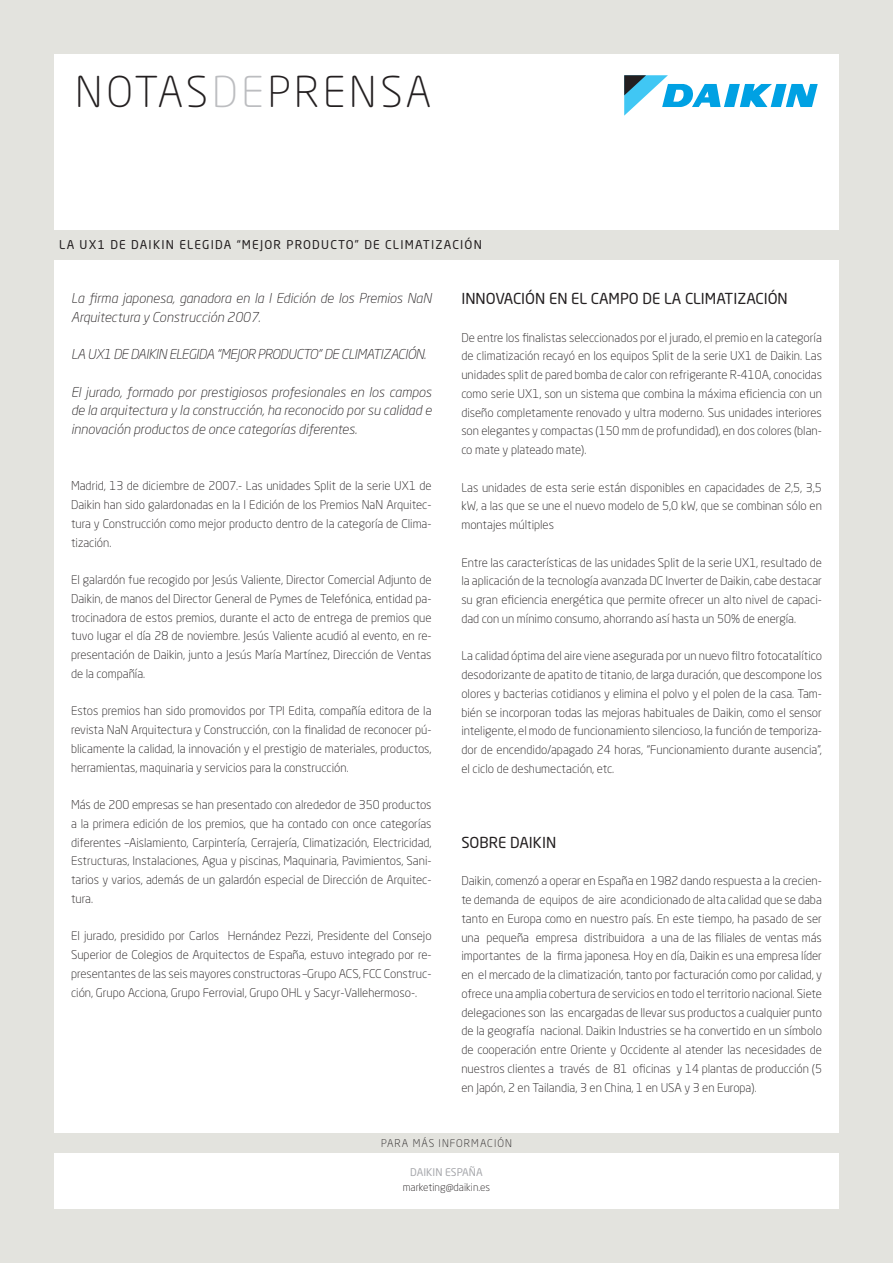
<style>
.page{position:relative;width:893px;height:1263px;background:#e3e3de}
.page>*{position:absolute;margin:0;border:0;box-sizing:border-box;transform-origin:0 0}
.t1{font:300 42px "Neo Sans Std";letter-spacing:.09em;color:#231f20}
.t2{font:15px "Neo Sans Std";color:#231f20}
.t3{font:italic 300 13.5px/18.8px "Neo Sans Std";color:#231f20}
.t4{font:italic 300 13.5px "Neo Sans Std";letter-spacing:-.03em;color:#231f20}
.t5{font:300 12px/18.8px "Neo Sans Std";color:#231f20;text-align:justify}
.t6{font:12px "Neo Sans Std";letter-spacing:.1em;color:#231f20}
.t7{font:300 10.5px "Neo Sans Std";color:#231f20}
.t8{font:300 10.5px "Neo Sans Std";letter-spacing:.1em;color:#231f20}
.t9{font:10.5px "Neo Sans Std";color:#a8a9ad}
.s1{color:#bcbdc0}
</style>
<div class="page">
<div style="left:54px;top:54px;width:785px;height:1155px;background:#fff"></div>
<div style="left:28px;top:230px;width:848px;height:29px;background:#e3e3de"></div>
<div style="left:0;top:1133px;width:893px;height:20px;background:#e3e3de"></div>
<svg style="left:624px;top:75px;width:194px;height:41px"></svg>
<h1 class="t1" style="left:75px;top:67px;width:358px">NOTAS<span class="s1">DE</span>PRENSA</h1>
<p class="t6" style="left:59px;top:237px;width:424px">LA UX1 DE DAIKIN ELEGIDA “MEJOR PRODUCTO” DE CLIMATIZACIÓN</p>
<p class="t3" style="left:71px;top:288px;width:362px">La firma japonesa, ganadora en la I Edición de los Premios NaN<br>Arquitectura y Construcción 2007.</p>
<p class="t4" style="left:71px;top:346px;width:357px">LA UX1 DE DAIKIN ELEGIDA “MEJOR PRODUCTO” DE CLIMATIZACIÓN.</p>
<p class="t3" style="left:71px;top:382px;width:362px;text-align:justify">El jurado, formado por prestigiosos profesionales en los campos de la arquitectura y la construcción, ha reconocido por su calidad e innovación productos de once categorías diferentes.</p>
<p class="t5" style="left:71px;top:477px;width:362px">Madrid, 13 de diciembre de 2007.- Las unidades Split de la serie UX1 de Daikin han sido galardonadas en la I Edición de los Premios NaN Arquitec&shy;tura y Construcción como mejor producto dentro de la categoría de Clima&shy;tización.</p>
<p class="t5" style="left:71px;top:570px;width:362px">El galardón fue recogido por Jesús Valiente, Director Comercial Adjunto de Daikin, de manos del Director General de Pymes de Telefónica, entidad pa&shy;trocinadora de estos premios, durante el acto de entrega de premios que tuvo lugar el día 28 de noviembre. Jesús Valiente acudió al evento, en re&shy;presentación de Daikin, junto a Jesús María Martínez, Dirección de Ventas de la compañía.</p>
<p class="t5" style="left:71px;top:701px;width:362px">Estos premios han sido promovidos por TPI Edita, compañía editora de la revista NaN Arquitectura y Construcción, con la finalidad de reconocer pú&shy;blicamente la calidad, la innovación y el prestigio de materiales, productos, herramientas, maquinaria y servicios para la construcción.</p>
<p class="t5" style="left:71px;top:795px;width:362px">Más de 200 empresas se han presentado con alrededor de 350 productos a la primera edición de los premios, que ha contado con once categorías diferentes –Aislamiento, Carpintería, Cerrajería, Climatización, Electricidad, Estructuras, Instalaciones, Agua y piscinas, Maquinaria, Pavimientos, Sani&shy;tarios y varios, además de un galardón especial de Dirección de Arquitec&shy;tura.</p>
<p class="t5" style="left:71px;top:926px;width:362px">El jurado, presidido por Carlos Hernández Pezzi, Presidente del Consejo Superior de Colegios de Arquitectos de España, estuvo integrado por re&shy;presentantes de las seis mayores constructoras –Grupo ACS, FCC Construc&shy;ción, Grupo Acciona, Grupo Ferrovial, Grupo OHL y Sacyr-Vallehermoso-.</p>
<p class="t2" style="left:461px;top:289px;width:328px">INNOVACIÓN EN EL CAMPO DE LA CLIMATIZACIÓN</p>
<p class="t5" style="left:461px;top:328px;width:362px">De entre los finalistas seleccionados por el jurado, el premio en la categoría de climatización recayó en los equipos Split de la serie UX1 de Daikin. Las unidades split de pared bomba de calor con refrigerante R-410A, conocidas como serie UX1, son un sistema que combina la máxima eficiencia con un diseño completamente renovado y ultra moderno. Sus unidades interiores son elegantes y compactas (150 mm de profundidad), en dos colores (blan&shy;co mate y plateado mate).</p>
<p class="t5" style="left:461px;top:478px;width:362px">Las unidades de esta serie están disponibles en capacidades de 2,5, 3,5 kW, a las que se une el nuevo modelo de 5,0 kW, que se combinan sólo en montajes múltiples</p>
<p class="t5" style="left:461px;top:553px;width:362px">Entre las características de las unidades Split de la serie UX1, resultado de la aplicación de la tecnología avanzada DC Inverter de Daikin, cabe destacar su gran eficiencia energética que permite ofrecer un alto nivel de capaci&shy;dad con un mínimo consumo, ahorrando así hasta un 50% de energía.</p>
<p class="t5" style="left:461px;top:646px;width:362px">La calidad óptima del aire viene asegurada por un nuevo filtro fotocatalítico desodorizante de apatito de titanio, de larga duración, que descompone los olores y bacterias cotidianos y elimina el polvo y el polen de la casa. Tam&shy;bién se incorporan todas las mejoras habituales de Daikin, como el sensor inteligente, el modo de funcionamiento silencioso, la función de temporiza&shy;dor de encendido/apagado 24 horas, “Funcionamiento durante ausencia”, el ciclo de deshumectación, etc.</p>
<p class="t2" style="left:461px;top:833px;width:96px">SOBRE DAIKIN</p>
<p class="t5" style="left:461px;top:871px;width:362px">Daikin, comenzó a operar en España en 1982 dando respuesta a la crecien&shy;te demanda de equipos de aire acondicionado de alta calidad que se daba tanto en Europa como en nuestro país. En este tiempo, ha pasado de ser una pequeña empresa distribuidora a una de las filiales de ventas más importantes de la firma japonesa. Hoy en día, Daikin es una empresa líder en el mercado de la climatización, tanto por facturación como por calidad, y ofrece una amplia cobertura de servicios en todo el territorio nacional. Siete delegaciones son las encargadas de llevar sus productos a cualquier punto de la geografía nacional. Daikin Industries se ha convertido en un símbolo de cooperación entre Oriente y Occidente al atender las necesidades de nuestros clientes a través de 81 oficinas y 14 plantas de producción (5 en Japón, 2 en Tailandia, 3 en China, 1 en USA y 3 en Europa).</p>
<p class="t8" style="left:381px;top:1137px;width:132px">PARA MÁS INFORMACIÓN</p>
<p class="t9" style="left:410px;top:1165px;width:74px">DAIKIN ESPAÑA</p>
<p class="t7" style="left:403px;top:1180px;width:89px">marketing@daikin.es</p>
</div>
